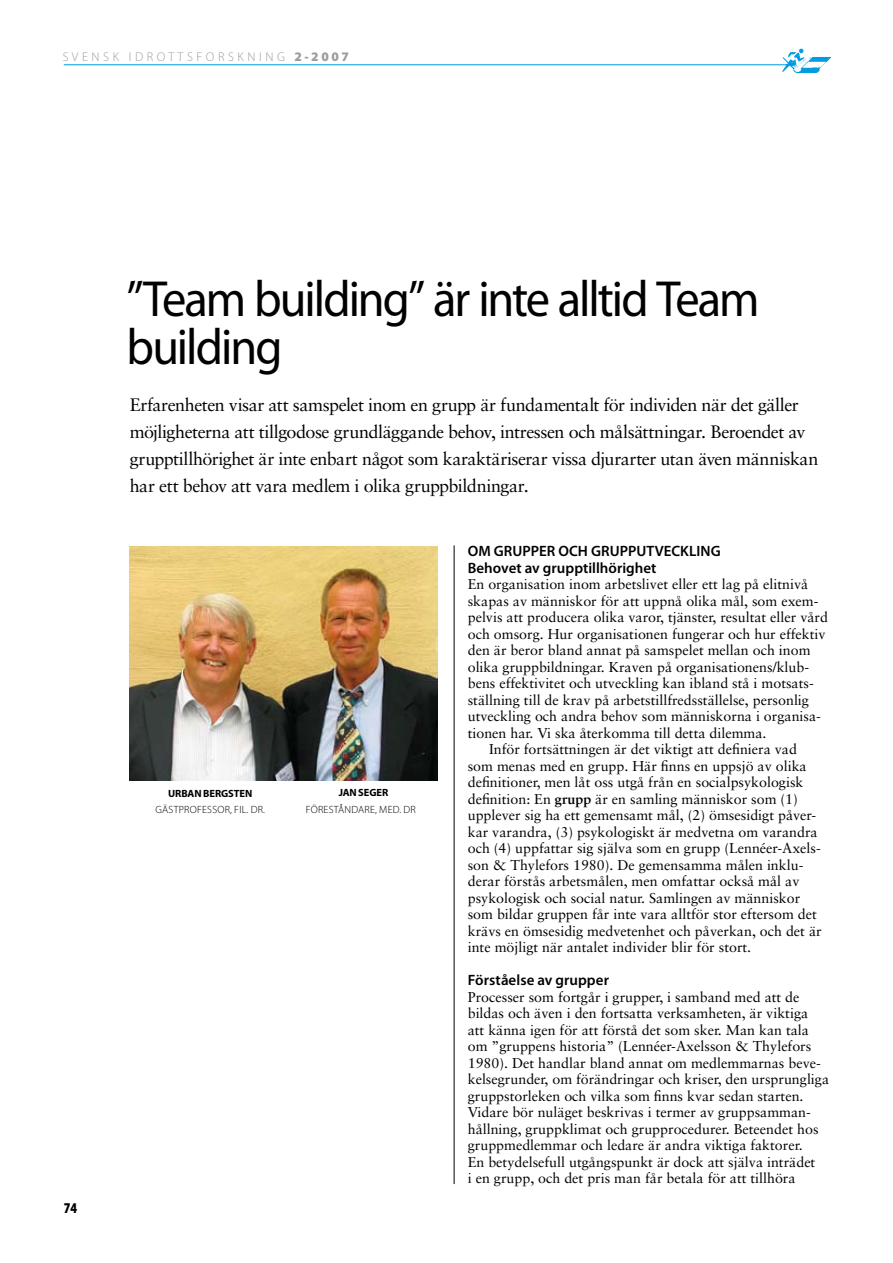
<style>
.page{position:relative;width:893px;height:1263px;background:#fff}
.page>*{position:absolute;margin:0;border:0;box-sizing:border-box;transform-origin:0 0}
.t1{font:51px/48px "Myriad Pro";letter-spacing:-.04em;color:#000;scale:.95 1}
.t2{font:18px/27px "Sabon";letter-spacing:-.025em;color:#000}
.t3{font:600 15px/16.5px "Myriad Pro";color:#000}
.t4{font:900 condensed 15px "Myriad Pro";color:#000}
.t5{font:14.25px/16.5px "Sabon";color:#000}
.t6{font:300 12.75px "Myriad Pro";color:#9c9d9f}
.t7{font:300 10.5px "Myriad Pro";letter-spacing:.02em;color:#000}
.t8{font:700 10.5px "Myriad Pro";letter-spacing:-.01em;color:#000}
.s1{font-weight:900;font-size:13.05px}
.s2{font-weight:700}
</style>
<div class="page">
<hr style="left:64px;top:64px;width:728px;height:1px;background:#009ee0">
<img style="left:779px;top:48px;width:51px;height:24px">
<hr style="left:454px;top:545px;width:1px;height:639px;background:#000">
<img style="left:130px;top:546px;width:308px;height:234px">
<p class="t6" style="left:63px;top:49px;width:287px">S V E N S K I D R O T T S F O R S K N I N G <span class="s1">2 - 2 0 0 7</span></p>
<h1 class="t1" style="left:126px;top:276px;width:668px">”Team building” är inte alltid Team building</h1>
<p class="t2" style="left:130px;top:391px;width:690px">Erfarenheten visar att samspelet inom en grupp är fundamentalt för individen när det gäller möjligheterna att tillgodose grundläggande behov, intressen och målsättningar. Beroendet av grupptillhörighet är inte enbart något som karaktäriserar vissa djurarter utan även människan har ett behov att vara medlem i olika gruppbildningar.</p>
<p class="t4" style="left:64px;top:1199px;width:15px">74</p>
<p class="t8" style="left:168px;top:787px;width:86px">URBAN BERGSTEN</p>
<p class="t7" style="left:155px;top:803px;width:36px">GÄSTPROFESSOR</p>
<p class="t7" style="left:230px;top:803px;width:36px">, FI L. DR.</p>
<p class="t8" style="left:339px;top:787px;width:51px">JAN SEGER</p>
<p class="t7" style="left:306px;top:803px;width:19px">FÖREST</p>
<p class="t7" style="left:338px;top:803px;width:76px">ÅNDARE, MED. DR</p>
<p class="t3" style="left:468px;top:543px;width:254px">OM GRUPPER OCH GRUPPUTVECKLING<br>Behovet av grupptillhörighet</p>
<p class="t5" style="left:468px;top:576px;width:342px">En organisation inom arbetslivet eller ett lag på elitnivå</p>
<p class="t5" style="left:468px;top:592px;width:352px">skapas av människor för att uppnå olika mål, som exem-</p>
<p class="t5" style="left:468px;top:609px;width:362px">pelvis att producera olika varor, tjänster, resultat eller vård</p>
<p class="t5" style="left:468px;top:625px;width:359px">och omsorg. Hur organisationen fungerar och hur effektiv</p>
<p class="t5" style="left:468px;top:642px;width:344px">den är beror bland annat på samspelet mellan och inom</p>
<p class="t5" style="left:468px;top:658px;width:343px">olika gruppbildningar. Kraven på organisationens/klub-</p>
<p class="t5" style="left:468px;top:675px;width:347px">bens effektivitet och utveckling kan ibland stå i motsats-</p>
<p class="t5" style="left:468px;top:691px;width:343px">ställning till de krav på arbetstillfredsställelse, personlig</p>
<p class="t5" style="left:468px;top:708px;width:355px">utveckling och andra behov som människorna i organisa-</p>
<p class="t5" style="left:468px;top:724px;width:300px">tionen har. Vi ska återkomma till detta dilemma.</p>
<p class="t5" style="left:489px;top:741px;width:309px">Inför fortsättningen är det viktigt att definiera vad</p>
<p class="t5" style="left:468px;top:757px;width:340px">som menas med en grupp. Här finns en uppsjö av olika</p>
<p class="t5" style="left:468px;top:774px;width:337px">definitioner, men låt oss utgå från en socialpsykologisk</p>
<p class="t5" style="left:468px;top:790px;width:332px">definition: En <span class="s2">grupp</span> är en samling människor som (1)</p>
<p class="t5" style="left:468px;top:807px;width:350px">upplever sig ha ett gemensamt mål, (2) ömsesidigt påver-</p>
<p class="t5" style="left:468px;top:823px;width:351px">kar varandra, (3) psykologiskt är medvetna om varandra</p>
<p class="t5" style="left:468px;top:840px;width:355px">och (4) uppfattar sig själva som en grupp (Lennéer-Axels-</p>
<p class="t5" style="left:468px;top:856px;width:337px">son &amp; Thylefors 1980). De gemensamma målen inklu-</p>
<p class="t5" style="left:468px;top:873px;width:333px">derar förstås arbetsmålen, men omfattar också mål av</p>
<p class="t5" style="left:468px;top:889px;width:334px">psykologisk och social natur. Samlingen av människor</p>
<p class="t5" style="left:468px;top:906px;width:351px">som bildar gruppen får inte vara alltför stor eftersom det</p>
<p class="t5" style="left:468px;top:922px;width:355px">krävs en ömsesidig medvetenhet och påverkan, och det är</p>
<p class="t5" style="left:468px;top:939px;width:285px">inte möjligt när antalet individer blir för stort.</p>
<p class="t3" style="left:468px;top:972px;width:143px">Förståelse av grupper</p>
<p class="t5" style="left:468px;top:988px;width:363px">Processer som fortgår i grupper, i samband med att de bildas och även i den fortsatta verksamheten, är viktiga<br>att känna igen för att förstå det som sker. Man kan tala om ”gruppens historia” (Lennéer-Axelsson &amp; Thylefors 1980). Det handlar bland annat om medlemmarnas beve&shy;kelsegrunder, om förändringar och kriser, den ursprungliga gruppstorleken och vilka som finns kvar sedan starten.<br>Vidare bör nuläget beskrivas i termer av gruppsamman&shy;hållning, gruppklimat och grupprocedurer. Beteendet hos gruppmedlemmar och ledare är andra viktiga faktorer.<br>En betydelsefull utgångspunkt är dock att själva inträdet<br>i en grupp, och det pris man får betala för att tillhöra</p>
</div>
